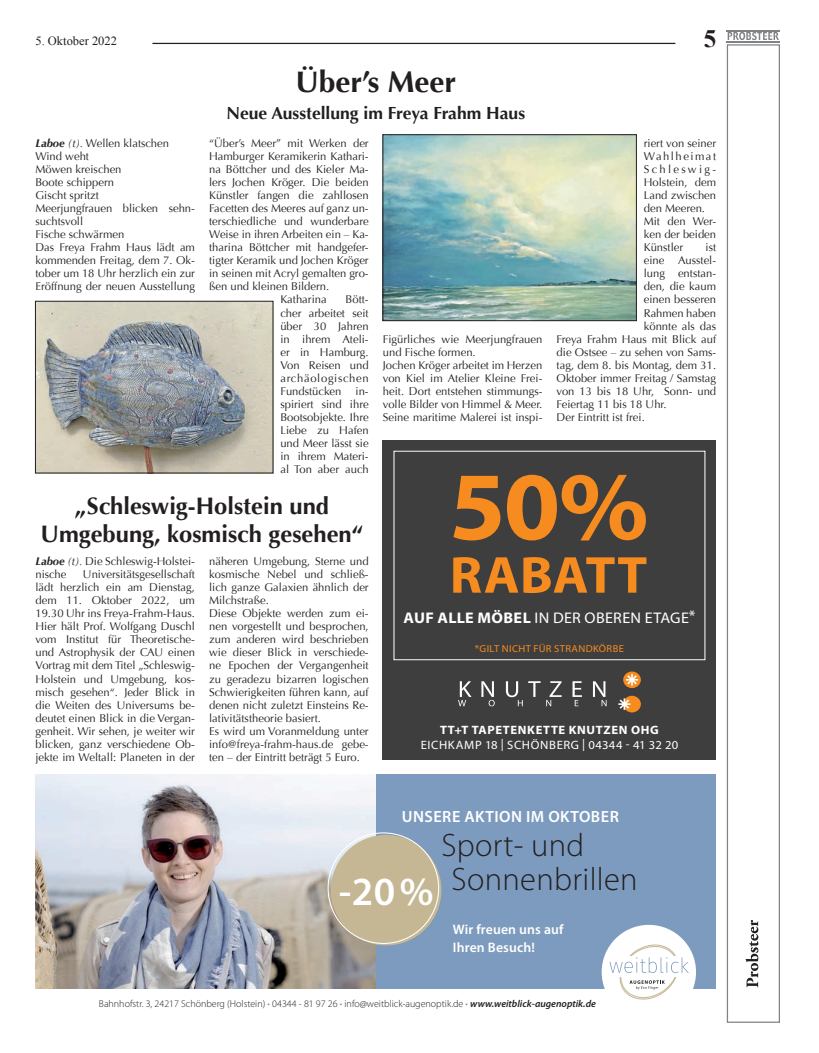
<style>
.page{position:relative;width:819px;height:1053px;background:#fff}
.page>*{position:absolute;margin:0;border:0;box-sizing:border-box;transform-origin:0 0}
.t1{font:700 97.75px "Myriad Pro";color:#f68b1f;scale:1.04 1}
.t2{font:700 52.38px "Myriad Pro";letter-spacing:.005em;color:#f68b1f;scale:1.04 1}
.t3{font:600 40.12px "Myriad Pro";color:#fff}
.t4{font:300 32.5px/33.8px "Myriad Pro";letter-spacing:.01em;color:#231f20}
.t5{font:700 30px "Optima";color:#231f20}
.t6{font:700 25px "Times New Roman";color:#231f20}
.t7{font:700 23.75px/27.5px "Optima";color:#231f20;text-align:center}
.t8{font:700 17.5px "Optima";color:#231f20}
.t9{font:600 16.25px "Myriad Pro";letter-spacing:.03em;color:#fff}
.t10{font:15.38px "Myriad Pro";letter-spacing:.02em;color:#fff;scale:1.04 1}
.t11{font:600 13.75px/17.5px "Myriad Pro";letter-spacing:.01em;color:#fff}
.t12{font:12.5px "Times New Roman";color:#231f20}
.t13{font:12.12px/14.4px "Myriad Pro";letter-spacing:.045em;color:#fff;text-align:center;scale:1.04 1}
.t14{font:11.25px/13px "Optima";color:#231f20}
.t15{font:10.12px "Myriad Pro";letter-spacing:.035em;color:#f68b1f;scale:1.04 1}
.t16{font:300 10px "Myriad Pro";color:#231f20}
.s1{font-weight:700;font-style:italic}
.s2{font-style:italic}
.s3{font-weight:700}
.s4{color:#6b8fb5}
.s5{font-weight:600;font-style:italic}
</style>
<div class="page">
<hr style="left:152px;top:43px;width:523px;height:1px;background:#231f20">
<div style="left:726px;top:44px;width:54px;height:978px;border:1px solid #808285"></div>
<svg style="left:745px;top:920px;width:13px;height:67px"></svg>
<svg style="left:727px;top:32px;width:52px;height:8px"></svg>
<hr style="left:726px;top:30px;width:54px;height:1px;background:#808285">
<hr style="left:726px;top:41px;width:54px;height:1px;background:#808285">
<div style="left:383px;top:440px;width:333px;height:319px;background:#3e3e3f"></div>
<div style="left:393px;top:450px;width:312px;height:210px;border:1px solid #fff"></div>
<svg style="left:528px;top:681px;width:12px;height:16px"></svg>
<svg style="left:458px;top:681px;width:13px;height:25px"></svg>
<svg style="left:481px;top:681px;width:13px;height:25px"></svg>
<svg style="left:506px;top:681px;width:16px;height:25px"></svg>
<svg style="left:546px;top:681px;width:15px;height:25px"></svg>
<svg style="left:572px;top:681px;width:10px;height:25px"></svg>
<svg style="left:593px;top:681px;width:13px;height:25px"></svg>
<div style="left:623px;top:695px;width:17px;height:17px;background:#f68b1f;border-radius:50%"></div>
<svg style="left:618px;top:698px;width:12px;height:11px"></svg>
<svg style="left:623px;top:671px;width:17px;height:17px"></svg>
<svg style="left:626px;top:674px;width:12px;height:11px"></svg>
<div style="left:372px;top:774px;width:344px;height:214px;background:#7d9bbe"></div>
<img style="left:35px;top:774px;width:341px;height:214px">
<div style="left:331px;top:834px;width:110px;height:111px;background:#c5b793;border-radius:50%"></div>
<div style="left:601px;top:924px;width:95px;height:95px;background:#fff;border-radius:50%"></div>
<svg style="left:609px;top:944px;width:79px;height:55px"></svg>
<img style="left:384px;top:136px;width:250px;height:183px">
<div style="left:382px;top:134px;width:254px;height:187px;border:1px solid #231f20"></div>
<img style="left:37px;top:303px;width:234px;height:168px">
<div style="left:35px;top:301px;width:238px;height:172px;border:1px solid #231f20"></div>
<p class="t12" style="left:35px;top:32px;width:83px">5. Oktober 2022</p>
<p class="t6" style="left:703px;top:21px;width:14px">5</p>
<p class="t5" style="left:295px;top:65px;width:162px">Über’s Meer</p>
<p class="t8" style="left:226px;top:103px;width:300px">Neue Ausstellung im Freya Frahm Haus</p>
<p class="t14" style="left:35px;top:136px;width:161px"><span class="s1">Laboe</span> <span class="s2">(t).</span> Wellen klatschen<br>Wind weht<br>Möwen kreischen<br>Boote schippern<br>Gischt spritzt<br>Meerjungfrauen blicken sehn&shy;suchtsvoll<br>Fische schwärmen<br>Das Freya Frahm Haus lädt am kommenden Freitag, dem 7. Ok&shy;tober um 18 Uhr herzlich ein zur<br>Eröffnung der neuen Ausstellung</p>
<p class="t14" style="left:209px;top:136px;width:161px">“Über’s Meer” mit Werken der</p>
<p class="t14" style="left:209px;top:149px;width:161px">Hamburger Keramikerin Kathari-</p>
<p class="t14" style="left:209px;top:163px;width:161px">na Böttcher und des Kieler Ma-</p>
<p class="t14" style="left:209px;top:176px;width:161px">lers Jochen Kröger. Die beiden</p>
<p class="t14" style="left:209px;top:189px;width:161px">Künstler fangen die zahllosen</p>
<p class="t14" style="left:209px;top:202px;width:161px">Facetten des Meeres auf ganz un-</p>
<p class="t14" style="left:209px;top:215px;width:161px">terschiedliche und wunderbare</p>
<p class="t14" style="left:209px;top:228px;width:161px">Weise in ihren Arbeiten ein – Ka-</p>
<p class="t14" style="left:209px;top:241px;width:161px">tharina Böttcher mit handgefer-</p>
<p class="t14" style="left:209px;top:254px;width:161px">tigter Keramik und Jochen Kröger</p>
<p class="t14" style="left:209px;top:267px;width:161px">in seinen mit Acryl gemalten gro-</p>
<p class="t14" style="left:209px;top:280px;width:122px">ßen und kleinen Bildern.</p>
<p class="t14" style="left:280px;top:293px;width:48px">Katharina</p>
<p class="t14" style="left:280px;top:293px;width:90px;text-align:justify;text-indent:65px">Bött&shy;cher arbeitet seit über 30 Jahren in ihrem Ateli&shy;er in Hamburg.<br>Von Reisen und archäologischen Fundstücken</p>
<p class="t14" style="left:280px;top:385px;width:90px;text-align:justify;text-indent:75px">in&shy;spiriert sind ihre Bootsobjekte. Ihre Liebe zu Hafen und Meer lässt sie in ihrem Materi&shy;al Ton aber auch</p>
<p class="t7" style="left:41px;top:493px;width:324px">„Schleswig-Holstein und<br>Umgebung, kosmisch gesehen“</p>
<p class="t14" style="left:35px;top:554px;width:161px"><span class="s1">Laboe</span> <span class="s2">(t).</span> Die Schleswig-Holstei&shy;nische</p>
<p class="t14" style="left:209px;top:554px;width:161px">näheren Umgebung, Sterne und kosmische Nebel und schließ&shy;lich ganze Galaxien ähnlich der<br>Milchstraße.<br>Diese Objekte werden zum ei&shy;nen vorgestellt und besprochen, zum anderen wird beschrieben wie dieser Blick in verschiede&shy;ne Epochen der Vergangenheit zu geradezu bizarren logischen<br>Schwierigkeiten führen kann, auf denen nicht zuletzt Einsteins Re&shy;lativitätstheorie basiert.<br>Es wird um Voranmeldung unter info@freya-frahm-haus.de gebe&shy;ten – der Eintritt beträgt 5 Euro.</p>
<p class="t14" style="left:35px;top:567px;width:161px;text-align:justify;text-indent:47px">Universitätsgesellschaft lädt herzlich ein am Dienstag, dem 11. Oktober 2022, um 19.30 Uhr ins Freya-Frahm-Haus.<br>Hier hält Prof. Wolfgang Duschl vom Institut für Theoretische&shy;und Astrophysik der CAU einen Vortrag mit dem Titel „Schleswig-Holstein und Umgebung, kos&shy;misch gesehen“. Jeder Blick in die Weiten des Universums be&shy;deutet einen Blick in die Vergan&shy;genheit. Wir sehen, je weiter wir blicken, ganz verschiedene Ob&shy;jekte im Weltall: Planeten in der</p>
<p class="t14" style="left:383px;top:332px;width:161px">Figürliches wie Meerjungfrauen und Fische formen.<br>Jochen Kröger arbeitet im Herzen von Kiel im Atelier Kleine Frei&shy;heit. Dort entstehen stimmungs&shy;volle Bilder von Himmel &amp; Meer.<br>Seine maritime Malerei ist inspi-</p>
<p class="t14" style="left:643px;top:136px;width:74px">riert von seiner<br>Wahlheimat<br>Schleswig-<br>Holstein, dem<br>Land zwischen den Meeren.<br>Mit den Wer&shy;ken der beiden<br>Künstler</p>
<p class="t14" style="left:705px;top:241px;width:12px">ist</p>
<p class="t14" style="left:643px;top:254px;width:74px">eine Ausstel-</p>
<p class="t14" style="left:643px;top:267px;width:74px">lung entstan-</p>
<p class="t14" style="left:643px;top:280px;width:74px">den, die kaum</p>
<p class="t14" style="left:643px;top:293px;width:74px">einen besseren</p>
<p class="t14" style="left:643px;top:306px;width:74px">Rahmen haben</p>
<p class="t14" style="left:643px;top:319px;width:74px">könnte als das</p>
<p class="t14" style="left:556px;top:332px;width:161px">Freya Frahm Haus mit Blick auf</p>
<p class="t14" style="left:556px;top:345px;width:161px">die Ostsee – zu sehen von Sams-</p>
<p class="t14" style="left:556px;top:358px;width:161px">tag, dem 8. bis Montag, dem 31.</p>
<p class="t14" style="left:556px;top:372px;width:161px">Oktober immer Freitag / Samstag</p>
<p class="t14" style="left:556px;top:385px;width:161px">von 13 bis 18 Uhr, Sonn- und</p>
<p class="t14" style="left:556px;top:398px;width:111px">Feiertag 11 bis 18 Uhr.</p>
<p class="t14" style="left:556px;top:411px;width:90px">Der Eintritt ist frei.</p>
<p class="t1" style="left:449px;top:442px;width:193px">50%</p>
<p class="t2" style="left:449px;top:541px;width:191px">RABATT</p>
<p class="t10" style="left:403px;top:608px;width:282px"><span class="s3">AUF ALLE MÖBEL</span> IN DER OBEREN ETAGE*</p>
<p class="t15" style="left:475px;top:642px;width:145px">*GILT NICHT FÜR STRANDKÖRBE</p>
<p class="t13" style="left:421px;top:722px;width:249px"><span class="s3">TT+T TAPETENKETTE KNUTZEN OHG<br></span>EICHKAMP 18 | SCHÖNBERG | 04344 - 41 32 20</p>
<p class="t9" style="left:401px;top:806px;width:219px">UNSERE AKTION IM OKTOBER</p>
<p class="t4" style="left:451px;top:828px;width:187px;text-indent:-10px">Sport- und<br>Sonnenbrillen</p>
<p class="t3" style="left:339px;top:866px;width:96px">-20 %</p>
<p class="t11" style="left:453px;top:920px;width:112px">Wir freuen uns auf<br>Ihren Besuch!</p>
<p class="t16" style="left:99px;top:997px;width:498px">Bahnhofstr. 3, 24217 Schönberg (Holstein) <span class="s4">•</span> 04344 - 81 97 26 <span class="s4">•</span> info@weitblick-augenoptik.de <span class="s4">•</span> <span class="s5">www.weitblick-augenoptik.de</span></p>
</div>
